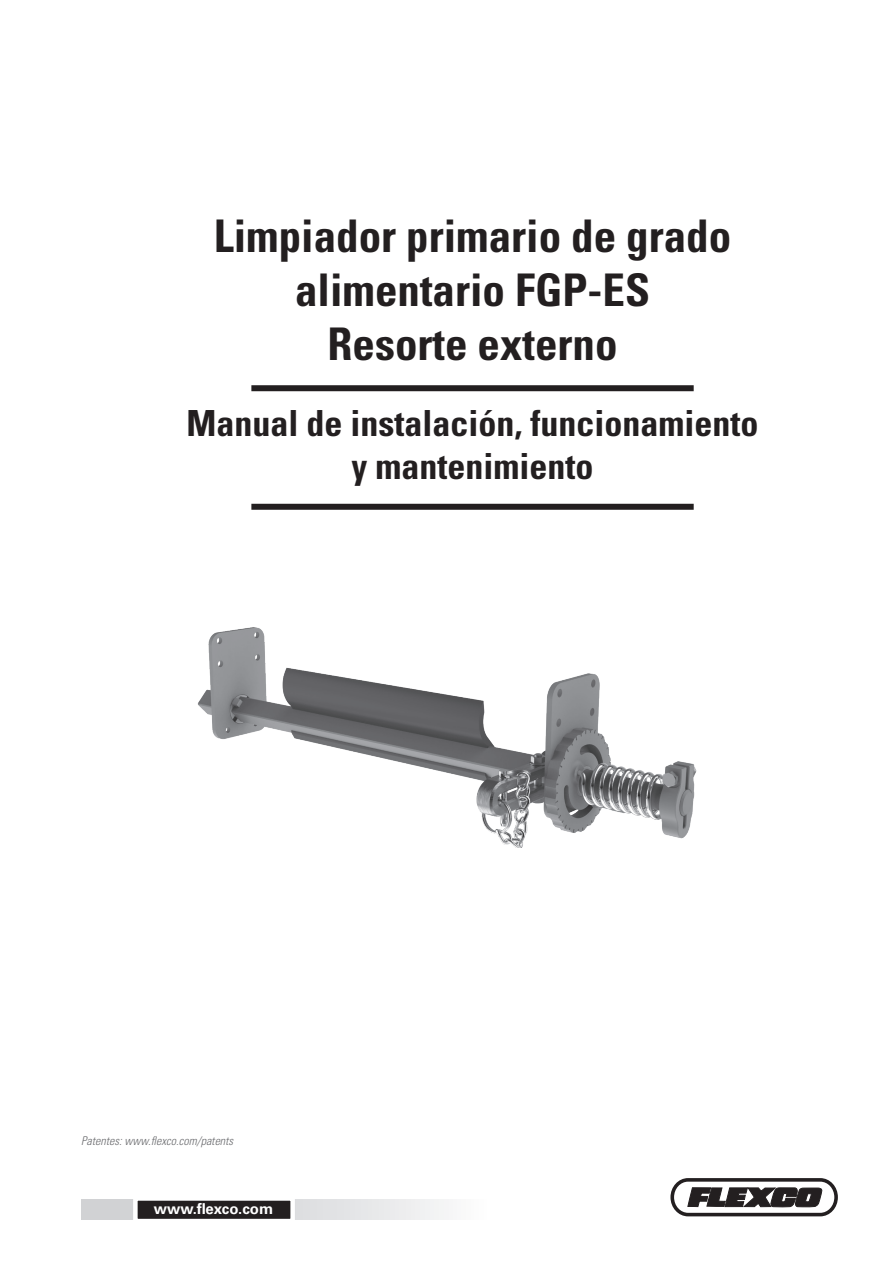
<style>
.page{position:relative;width:893px;height:1263px;background:#fff}
.page>*{position:absolute;margin:0;border:0;box-sizing:border-box;transform-origin:0 0}
.t1{font:700 condensed 45px/54px "Univers LT Std";color:#231f20;text-align:center}
.t2{font:700 condensed 36px/43.2px "Univers LT Std";color:#231f20;text-align:center}
.t3{font:700 15.6px "Univers LT Std";color:#fff}
.flexcoWeb_revrs{font:700 15px "Univers LT Std";color:#fff}
.t4{font:italic 300 condensed 12px "Univers LT Std";color:#6c6d70}
</style>
<div class="page">
<svg style="left:81px;top:1200px;width:363px;height:19px"></svg>
<div style="left:135px;top:1198px;width:158px;height:23px;background:#231f20"></div>
<div style="left:133px;top:1196px;width:162px;height:27px;border:4px solid #fff"></div>
<div style="left:670px;top:1178px;width:168px;height:38px;border:4px solid #231f20;border-radius:17px"></div>
<svg style="left:687px;top:1187px;width:136px;height:21px;background:#565354"></svg>
<div style="left:251px;top:385px;width:443px;height:6px;background:#231f20"></div>
<div style="left:251px;top:504px;width:443px;height:6px;background:#231f20"></div>
<img style="left:197px;top:627px;width:500px;height:221px">
<p class="t1" style="left:214px;top:209px;width:519px">Limpiador primario de grado alimentario FGP-ES<br>Resorte externo</p>
<p class="t2" style="left:186px;top:401px;width:574px">Manual de instalación, funcionamiento y mantenimiento</p>
<p class="t4" style="left:81px;top:1134px;width:154px">Patentes: www.flexco.com/patents</p>
<p class="flexcoWeb_revrs" style="left:154px;top:1200px;width:121px">www.flexco.com</p>
<p class="t3" style="left:141px;top:1200px;width:126px">www.flexco.com</p>
</div>
